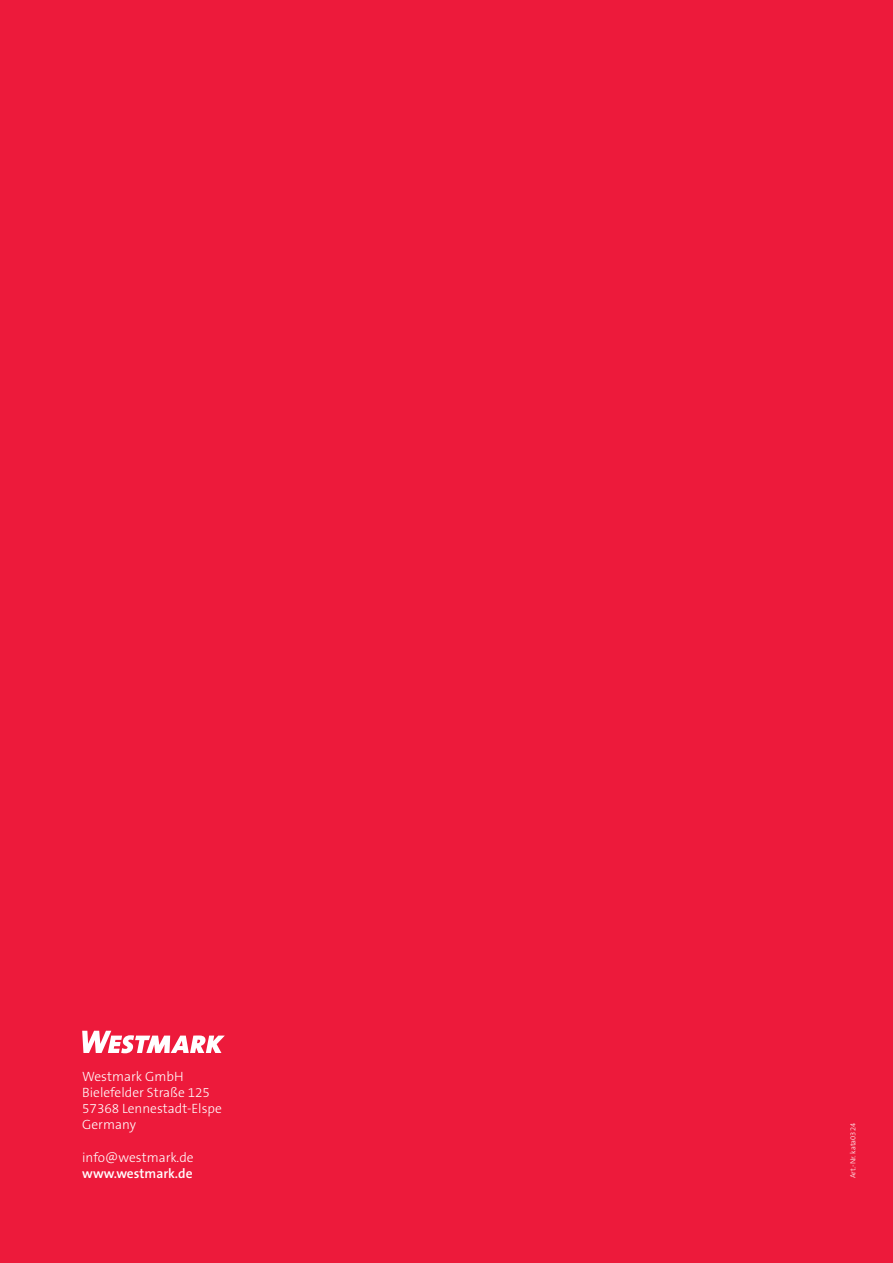
<style>
.page{position:relative;width:893px;height:1263px;background:#ed1a3b}
.page>*{position:absolute;margin:0;border:0;box-sizing:border-box;transform-origin:0 0}
.t1{font:300 13.5px/16.2px "The Sans B W3";color:#fff}
.t2{font:600 13.5px "The Sans B W6";color:#fff}
.t3{font:300 7.5px "The Sans B W3";color:#fff}
</style>
<div class="page">
<svg style="left:82px;top:1031px;width:143px;height:22px"></svg>
<p class="t1" style="left:82px;top:1068px;width:141px">Westmark GmbH<br>Bielefelder Straße 125<br>57368 Lennestadt-Elspe<br>Germany</p>
<p class="t1" style="left:82px;top:1149px;width:113px">info@westmark.de</p>
<p class="t2" style="left:82px;top:1165px;width:112px">www.westmark.de</p>
<p class="t3" style="left:848px;top:1178px;width:57px;rotate:-90deg">Art.-Nr. kata0324</p>
</div>
